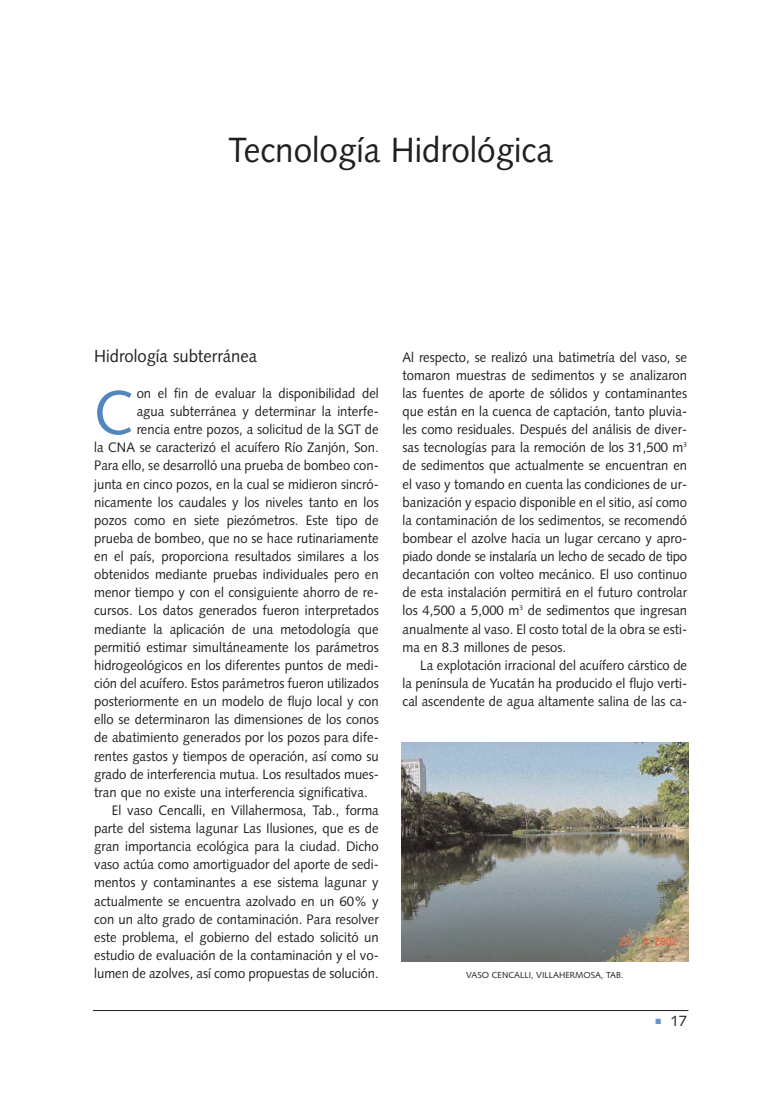
<style>
.page{position:relative;width:779px;height:1098px;background:#fff}
.page>*{position:absolute;margin:0;border:0;box-sizing:border-box;transform-origin:0 0}
.t1{font:62px "Syntax";color:#5287be;scale:.95 1}
.t2{font:35px "Syntax";color:#231f20;scale:.95 1}
.t3{font:17.5px "Syntax";color:#231f20;scale:.95 1}
.t4{font:15px "Syntax";color:#231f20}
.t5{font:13.75px/18.1px "Syntax";color:#231f20;text-align:justify;scale:.95 1}
.t6{font:8.75px "Syntax";color:#231f20}
</style>
<div class="page">
<hr style="left:93px;top:1010px;width:595px;height:1px;background:#231f20">
<img style="left:401px;top:742px;width:287px;height:219px">
<h2 class="t2" style="left:228px;top:136px;width:343px">Tecnología Hidrológica</h2>
<p class="t3" style="left:94px;top:348px;width:173px">Hidrología subterránea</p>
<h1 class="t1" style="left:94px;top:387px;width:43px">C</h1>
<p class="t5" style="left:137px;top:385px;width:256px">on el fin de evaluar la disponibilidad del</p>
<p class="t5" style="left:137px;top:403px;width:256px">agua subterránea y determinar la interfe-</p>
<p class="t5" style="left:137px;top:421px;width:256px">rencia entre pozos, a solicitud de la SGT de</p>
<p class="t5" style="left:94px;top:440px;width:301px">la CNA se caracterizó el acuífero Río Zanjón, Son.</p>
<p class="t5" style="left:94px;top:458px;width:301px">Para ello, se desarrolló una prueba de bombeo con-</p>
<p class="t5" style="left:94px;top:476px;width:301px">junta en cinco pozos, en la cual se midieron sincró-</p>
<p class="t5" style="left:94px;top:494px;width:301px">nicamente los caudales y los niveles tanto en los</p>
<p class="t5" style="left:94px;top:512px;width:301px">pozos como en siete piezómetros. Este tipo de</p>
<p class="t5" style="left:94px;top:530px;width:301px">prueba de bombeo, que no se hace rutinariamente</p>
<p class="t5" style="left:94px;top:548px;width:301px">en el país, proporciona resultados similares a los</p>
<p class="t5" style="left:94px;top:566px;width:301px">obtenidos mediante pruebas individuales pero en</p>
<p class="t5" style="left:94px;top:585px;width:301px">menor tiempo y con el consiguiente ahorro de re-</p>
<p class="t5" style="left:94px;top:603px;width:301px">cursos. Los datos generados fueron interpretados</p>
<p class="t5" style="left:94px;top:621px;width:301px">mediante la aplicación de una metodología que</p>
<p class="t5" style="left:94px;top:639px;width:301px">permitió estimar simultáneamente los parámetros</p>
<p class="t5" style="left:94px;top:657px;width:301px">hidrogeológicos en los diferentes puntos de medi-</p>
<p class="t5" style="left:94px;top:675px;width:301px">ción del acuífero. Estos parámetros fueron utilizados</p>
<p class="t5" style="left:94px;top:693px;width:301px">posteriormente en un modelo de flujo local y con</p>
<p class="t5" style="left:94px;top:711px;width:301px">ello se determinaron las dimensiones de los conos</p>
<p class="t5" style="left:94px;top:730px;width:301px">de abatimiento generados por los pozos para dife-</p>
<p class="t5" style="left:94px;top:748px;width:301px">rentes gastos y tiempos de operación, así como su</p>
<p class="t5" style="left:94px;top:766px;width:301px">grado de interferencia mutua. Los resultados mues-</p>
<p class="t5" style="left:94px;top:784px;width:289px">tran que no existe una interferencia significativa.</p>
<p class="t5" style="left:112px;top:802px;width:282px">El vaso Cencalli, en Villahermosa, Tab., forma</p>
<p class="t5" style="left:94px;top:820px;width:301px">parte del sistema lagunar Las Ilusiones, que es de</p>
<p class="t5" style="left:94px;top:838px;width:301px">gran importancia ecológica para la ciudad. Dicho</p>
<p class="t5" style="left:94px;top:856px;width:301px">vaso actúa como amortiguador del aporte de sedi-</p>
<p class="t5" style="left:94px;top:875px;width:301px">mentos y contaminantes a ese sistema lagunar y</p>
<p class="t5" style="left:94px;top:893px;width:301px">actualmente se encuentra azolvado en un 60% y</p>
<p class="t5" style="left:94px;top:911px;width:301px">con un alto grado de contaminación. Para resolver</p>
<p class="t5" style="left:94px;top:929px;width:301px">este problema, el gobierno del estado solicitó un</p>
<p class="t5" style="left:94px;top:947px;width:301px">estudio de evaluación de la contaminación y el vo-</p>
<p class="t5" style="left:94px;top:965px;width:301px">lumen de azolves, así como propuestas de solución.</p>
<p class="t5" style="left:402px;top:349px;width:301px">Al respecto, se realizó una batimetría del vaso, se tomaron muestras de sedimentos y se analizaron las fuentes de aporte de sólidos y contaminantes que están en la cuenca de captación, tanto pluvia&shy;les como residuales. Después del análisis de diver&shy;sas tecnologías para la remoción de los 31,500 m<sup>3 </sup>de sedimentos que actualmente se encuentran en el vaso y tomando en cuenta las condiciones de ur&shy;banización y espacio disponible en el sitio, así como la contaminación de los sedimentos, se recomendó bombear el azolve hacia un lugar cercano y apro&shy;piado donde se instalaría un lecho de secado de tipo decantación con volteo mecánico. El uso continuo de esta instalación permitirá en el futuro controlar los 4,500 a 5,000 m<sup>3</sup> de sedimentos que ingresan anualmente al vaso. El costo total de la obra se esti&shy;ma en 8.3 millones de pesos.</p>
<p class="t5" style="left:402px;top:657px;width:301px;text-indent:18px">La explotación irracional del acuífero cárstico de la península de Yucatán ha producido el flujo verti&shy;cal ascendente de agua altamente salina de las ca-</p>
<p class="t6" style="left:466px;top:971px;width:159px">VASO CENCALLI, VILLAHERMOSA, TAB.</p>
<p class="t4" style="left:655px;top:1015px;width:33px"><sup>■</sup> 17</p>
</div>
